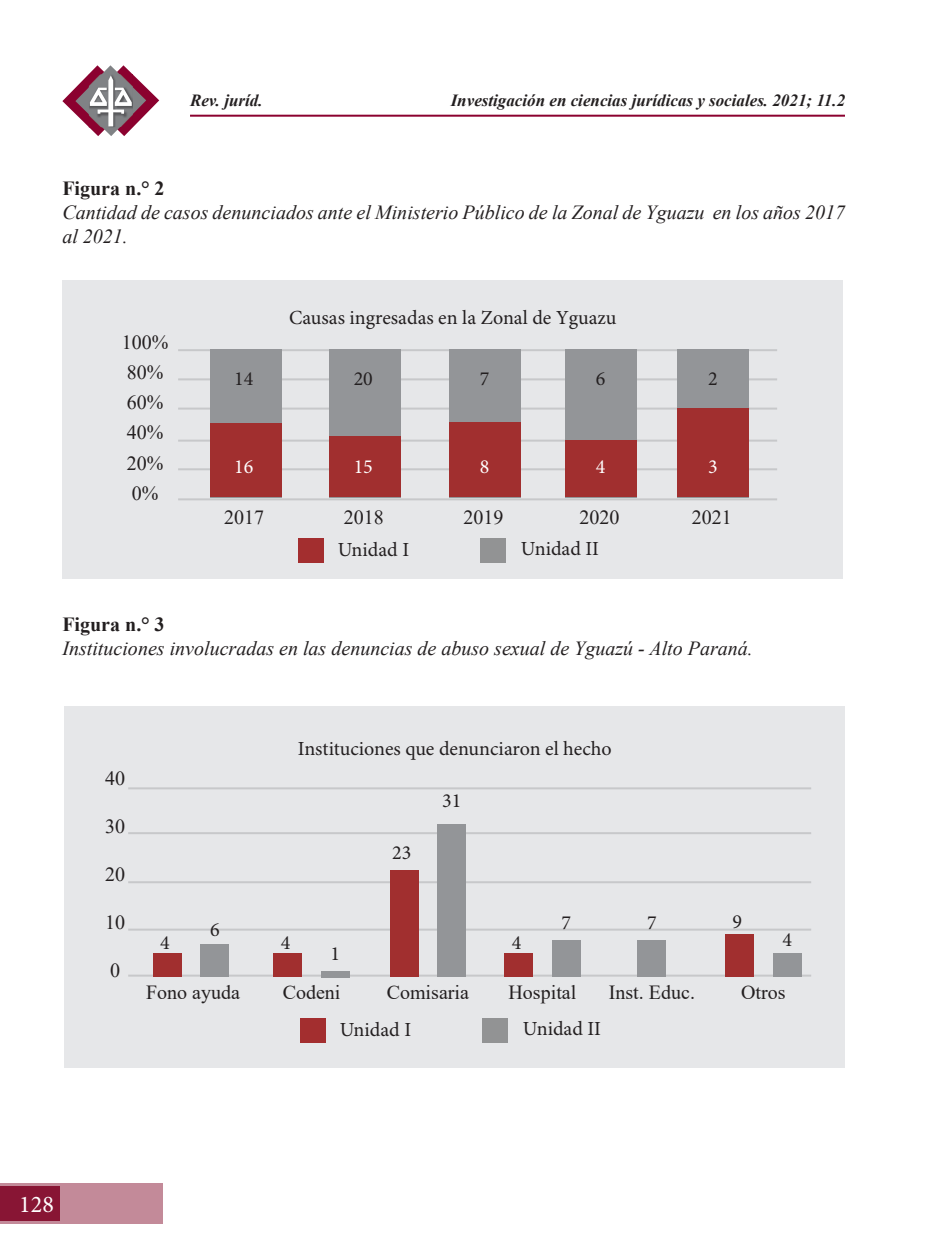
<style>
.page{position:relative;width:936px;height:1248px;background:#fff}
.page>*{position:absolute;margin:0;border:0;box-sizing:border-box;transform-origin:0 0}
.t1{font:24px "Minion Pro";color:#fff}
.t2{font:italic 20px/24px "Times New Roman";color:#231f20}
.t3{font:20px "Minion Pro";color:#231f20}
.t4{font:20px "Times New Roman";color:#231f20}
.t5{font:700 20px "Times New Roman";color:#231f20}
.t6{font:20px "Minion Pro";color:#fff}
.t7{font:italic 700 17px "Times New Roman";color:#231f20}
</style>
<div class="page">
<div style="left:0;top:1183px;width:163px;height:40px;background:#c38a99"></div>
<div style="left:0;top:1186px;width:60px;height:34px;background:#881534"></div>
<hr style="left:190px;top:115px;width:654px;height:2px;background:#8b012f">
<svg style="left:62px;top:65px;width:97px;height:71px"></svg>
<div style="left:62px;top:280px;width:781px;height:298px;background:#e6e7e9"></div>
<hr style="left:178px;top:349px;width:599px;height:2px;background:#c7c8ca">
<hr style="left:178px;top:378px;width:599px;height:2px;background:#c7c8ca">
<hr style="left:178px;top:407px;width:599px;height:2px;background:#c7c8ca">
<hr style="left:178px;top:439px;width:599px;height:2px;background:#c7c8ca">
<hr style="left:178px;top:468px;width:599px;height:2px;background:#c7c8ca">
<hr style="left:178px;top:498px;width:599px;height:2px;background:#c7c8ca">
<div style="left:210px;top:349px;width:71px;height:148px;background:#939598"></div>
<div style="left:210px;top:423px;width:71px;height:73px;background:#a12f2f"></div>
<div style="left:329px;top:349px;width:72px;height:148px;background:#939598"></div>
<div style="left:329px;top:436px;width:72px;height:60px;background:#a12f2f"></div>
<div style="left:449px;top:349px;width:71px;height:148px;background:#939598"></div>
<div style="left:449px;top:422px;width:71px;height:74px;background:#a12f2f"></div>
<div style="left:565px;top:349px;width:71px;height:148px;background:#939598"></div>
<div style="left:565px;top:440px;width:71px;height:56px;background:#a12f2f"></div>
<div style="left:677px;top:349px;width:71px;height:148px;background:#939598"></div>
<div style="left:677px;top:408px;width:71px;height:88px;background:#a12f2f"></div>
<div style="left:299px;top:538px;width:25px;height:24px;background:#a32e2f"></div>
<div style="left:480px;top:538px;width:25px;height:24px;background:#929394"></div>
<div style="left:64px;top:706px;width:781px;height:361px;background:#e6e7e9"></div>
<hr style="left:128px;top:974px;width:683px;height:2px;background:#c7c8ca">
<hr style="left:128px;top:928px;width:683px;height:2px;background:#c7c8ca">
<hr style="left:128px;top:881px;width:683px;height:2px;background:#c7c8ca">
<hr style="left:128px;top:832px;width:683px;height:2px;background:#c7c8ca">
<hr style="left:128px;top:787px;width:683px;height:2px;background:#c7c8ca">
<div style="left:201px;top:943px;width:28px;height:33px;background:#939598"></div>
<div style="left:321px;top:971px;width:28px;height:6px;background:#939598"></div>
<div style="left:437px;top:823px;width:29px;height:153px;background:#939598"></div>
<div style="left:552px;top:940px;width:28px;height:36px;background:#939598"></div>
<div style="left:637px;top:940px;width:29px;height:36px;background:#939598"></div>
<div style="left:153px;top:952px;width:28px;height:24px;background:#a12f2f"></div>
<div style="left:273px;top:952px;width:29px;height:24px;background:#a12f2f"></div>
<div style="left:390px;top:870px;width:28px;height:106px;background:#a12f2f"></div>
<div style="left:504px;top:952px;width:28px;height:24px;background:#a12f2f"></div>
<div style="left:773px;top:952px;width:28px;height:24px;background:#939598"></div>
<div style="left:725px;top:934px;width:28px;height:42px;background:#a12f2f"></div>
<div style="left:301px;top:1017px;width:25px;height:24px;background:#a32e2f"></div>
<div style="left:482px;top:1017px;width:25px;height:24px;background:#929394"></div>
<p class="t7" style="left:190px;top:89px;width:74px">Rev. juríd.</p>
<p class="t7" style="left:450px;top:89px;width:396px">Investigación en ciencias jurídicas y sociales. 2021; 11.2</p>
<p class="t5" style="left:62px;top:174px;width:103px">Figura n.° 2</p>
<p class="t2" style="left:62px;top:200px;width:784px">Cantidad de casos denunciados ante el Ministerio Público de la Zonal de Yguazu en los años 2017 al 2021.</p>
<p class="t4" style="left:122px;top:328px;width:48px">100%</p>
<p class="t4" style="left:127px;top:358px;width:38px">80%</p>
<p class="t4" style="left:127px;top:388px;width:38px">60%</p>
<p class="t4" style="left:127px;top:418px;width:38px">40%</p>
<p class="t4" style="left:127px;top:448px;width:38px">20%</p>
<p class="t4" style="left:132px;top:478px;width:28px">0%</p>
<p class="t3" style="left:234px;top:367px;width:21px">14</p>
<p class="t6" style="left:234px;top:455px;width:21px">16</p>
<p class="t3" style="left:289px;top:305px;width:329px">Causas ingresadas en la Zonal de Yguazu</p>
<p class="t3" style="left:353px;top:367px;width:21px">20</p>
<p class="t6" style="left:353px;top:455px;width:21px">15</p>
<p class="t3" style="left:480px;top:367px;width:11px">7</p>
<p class="t6" style="left:480px;top:455px;width:11px">8</p>
<p class="t3" style="left:596px;top:367px;width:11px">6</p>
<p class="t6" style="left:596px;top:455px;width:11px">4</p>
<p class="t3" style="left:708px;top:367px;width:11px">2</p>
<p class="t6" style="left:708px;top:455px;width:11px">3</p>
<p class="t4" style="left:224px;top:502px;width:41px">2017</p>
<p class="t4" style="left:344px;top:502px;width:41px">2018</p>
<p class="t4" style="left:463px;top:502px;width:41px">2019</p>
<p class="t4" style="left:579px;top:502px;width:41px">2020</p>
<p class="t4" style="left:691px;top:502px;width:41px">2021</p>
<p class="t3" style="left:338px;top:537px;width:73px">Unidad I</p>
<p class="t3" style="left:521px;top:537px;width:80px">Unidad II</p>
<p class="t5" style="left:62px;top:610px;width:103px">Figura n.° 3</p>
<p class="t2" style="left:62px;top:636px;width:692px">Instituciones involucradas en las denuncias de abuso sexual de Yguazú - Alto Paraná.</p>
<p class="t4" style="left:105px;top:763px;width:21px">40</p>
<p class="t4" style="left:105px;top:811px;width:21px">30</p>
<p class="t4" style="left:105px;top:859px;width:21px">20</p>
<p class="t4" style="left:105px;top:907px;width:21px">10</p>
<p class="t4" style="left:110px;top:955px;width:11px">0</p>
<p class="t3" style="left:298px;top:736px;width:315px">Instituciones que denunciaron el hecho</p>
<p class="t3" style="left:210px;top:917px;width:11px">6</p>
<p class="t3" style="left:160px;top:930px;width:11px">4</p>
<p class="t3" style="left:281px;top:930px;width:11px">4</p>
<p class="t3" style="left:330px;top:941px;width:11px">1</p>
<p class="t3" style="left:392px;top:840px;width:21px">23</p>
<p class="t3" style="left:442px;top:788px;width:21px">31</p>
<p class="t3" style="left:511px;top:930px;width:11px">4</p>
<p class="t3" style="left:561px;top:910px;width:11px">7</p>
<p class="t3" style="left:647px;top:910px;width:11px">7</p>
<p class="t4" style="left:146px;top:978px;width:95px">Fono ayuda</p>
<p class="t4" style="left:282px;top:978px;width:59px">Codeni</p>
<p class="t4" style="left:387px;top:978px;width:84px">Comisaria</p>
<p class="t4" style="left:508px;top:978px;width:69px">Hospital</p>
<p class="t4" style="left:608px;top:978px;width:88px">Inst. Educ.</p>
<p class="t3" style="left:340px;top:1017px;width:73px">Unidad I</p>
<p class="t3" style="left:523px;top:1016px;width:80px">Unidad II</p>
<p class="t3" style="left:732px;top:909px;width:11px">9</p>
<p class="t3" style="left:782px;top:927px;width:11px">4</p>
<p class="t4" style="left:741px;top:978px;width:46px">Otros</p>
<p class="t1" style="left:19px;top:1190px;width:36px">128</p>
</div>
